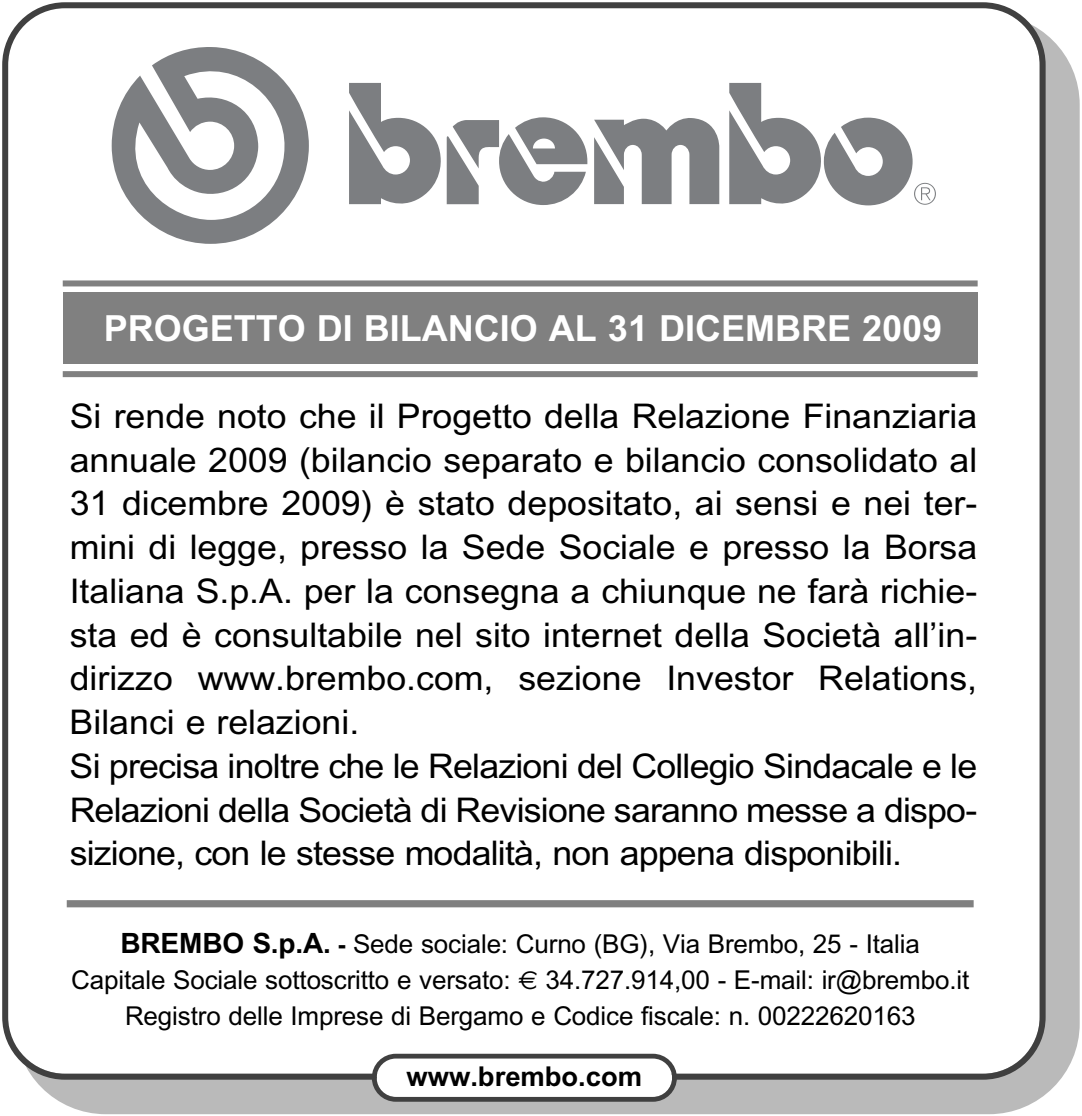
<style>
.page{position:relative;width:1082px;height:1116px;background:#fff}
.page>*{position:absolute;margin:0;border:0;box-sizing:border-box;transform-origin:0 0}
.t1{font:700 36px "Arial E";color:#fff}
.t2{font:34px/43.6px "Arial E";color:#000;scale:1.05 1}
.t3{font:700 27.2px "Arial E";color:#000}
.t4{font:26px/36.4px "Arial E";letter-spacing:-.005em;color:#000;text-align:center}
.s1{font-weight:700;font-size:28px}
.s2{font-weight:700;font-size:24px}
.s3{font-family:"Euro Sans"}
</style>
<div class="page">
<div style="left:15px;top:14px;width:1064px;height:1100px;background:#bababa;border-radius:91px"></div>
<div style="left:2px;top:2px;width:1043px;height:1077px;background:#fff"></div>
<svg style="left:372px;top:1053px;width:305px;height:48px"></svg>
<div style="left:63px;top:293px;width:914px;height:71px;background:#808080"></div>
<div style="left:63px;top:280px;width:914px;height:6px;background:#808080"></div>
<div style="left:63px;top:371px;width:914px;height:6px;background:#808080"></div>
<svg style="left:112px;top:47px;width:197px;height:197px"></svg>
<svg style="left:594px;top:117px;width:125px;height:87px"></svg>
<svg style="left:349px;top:83px;width:238px;height:128px"></svg>
<svg style="left:729px;top:83px;width:207px;height:128px"></svg>
<div style="left:67px;top:900px;width:906px;height:7px;background:#808080"></div>
<p class="t1" style="left:104px;top:315px;width:839px">PROGETTO DI BILANCIO AL 31 DICEMBRE 2009</p>
<p class="t2" style="left:70px;top:397px;width:866px">Si rende noto che il Progetto della Relazione Finanziaria annuale 2009 (bilancio separato e bilancio consolidato al 31 dicembre 2009) è stato depositato, ai sensi e nei ter&shy;mini di legge, presso la Sede Sociale e presso la Borsa Italiana S.p.A. per la consegna a chiunque ne farà richie&shy;sta ed è consultabile nel sito internet della Società all’in&shy;dirizzo www.brembo.com, sezione Investor Relations, Bilanci e relazioni.<br>Si precisa inoltre che le Relazioni del Collegio Sindacale e le Relazioni della Società di Revisione saranno messe a dispo&shy;sizione, con le stesse modalità, non appena disponibili.</p>
<p class="t4" style="left:71px;top:928px;width:899px"><span class="s1">BREMBO S.p.A.</span> <span class="s2">-</span> Sede sociale: Curno (BG), Via Brembo, 25 - Italia<br>Capitale Sociale sottoscritto e versato: <span class="s3">€</span> 34.727.914,00 - E-mail: ir@brembo.it<br>Registro delle Imprese di Bergamo e Codice fiscale: n. 00222620163</p>
<p class="t3" style="left:406px;top:1066px;width:237px">www.brembo.com</p>
</div>
